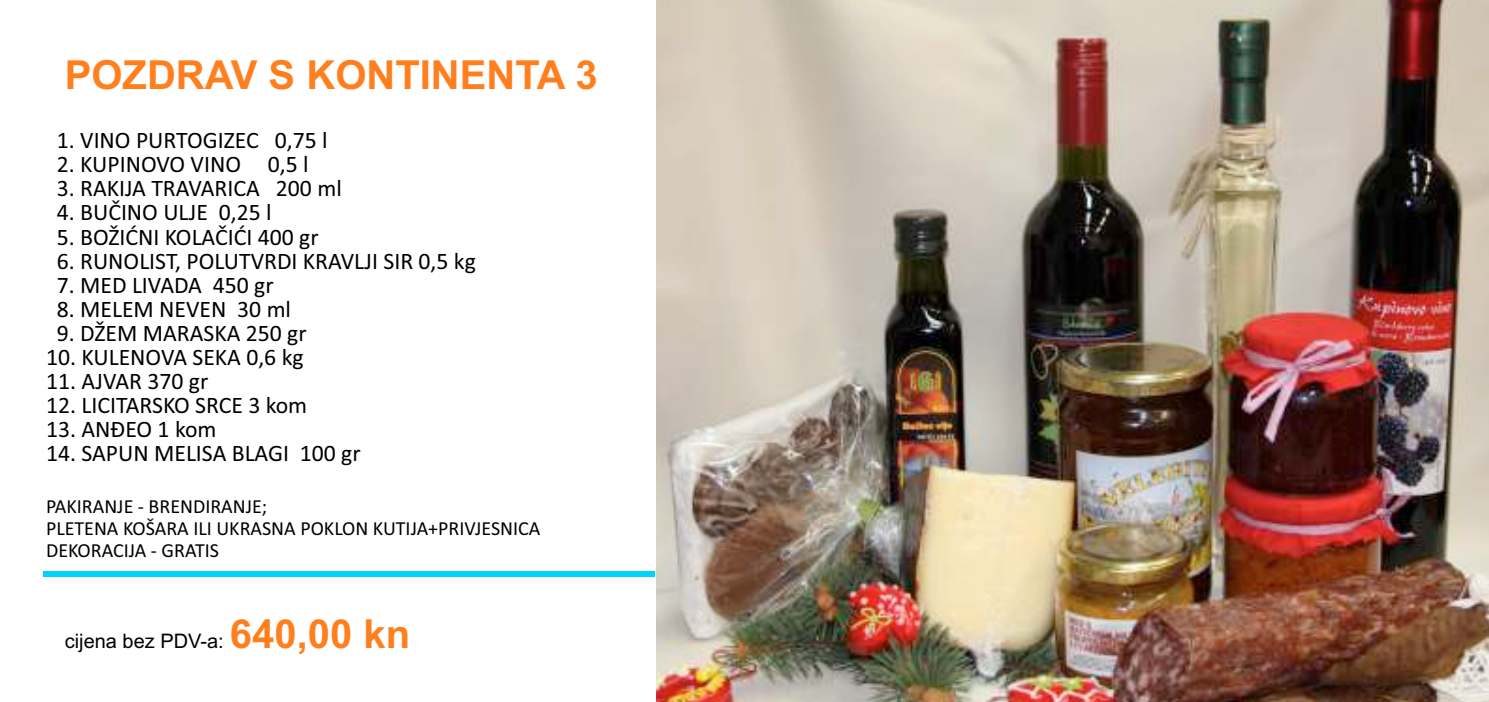
<style>
.page{position:relative;width:1489px;height:702px;background:#fff}
.page>*{position:absolute;margin:0;border:0;box-sizing:border-box;transform-origin:0 0}
.t1{font:700 40px "Arial";color:#ff7f1e}
.t2{font:23.75px/24px "Calibri";color:#000}
.t3{font:20px/22.2px "Calibri";color:#000}
.t4{font:20px "Arial";color:#000}
</style>
<div class="page">
<div style="left:44px;top:571px;width:611px;height:5px;background:#00d4fd"></div>
<img style="left:656px;top:0;width:832px;height:702px">
<h1 class="t1" style="left:65px;top:59px;width:534px">POZDRAV S KONTINENTA 3</h1>
<p class="t2" style="left:57px;top:130px;width:272px">1. VINO PURTOGIZEC 0,75 l</p>
<p class="t2" style="left:57px;top:154px;width:253px">2. KUPINOVO VINO 0,5 l</p>
<p class="t2" style="left:57px;top:178px;width:286px">3. RAKIJA TRAVARICA 200 ml</p>
<p class="t2" style="left:57px;top:202px;width:216px">4. BUČINO ULJE 0,25 l</p>
<p class="t2" style="left:57px;top:226px;width:263px">5. BOŽIĆNI KOLAČIĆI 400 gr</p>
<p class="t2" style="left:57px;top:250px;width:420px">6. RUNOLIST, POLUTVRDI KRAVLJI SIR 0,5 kg</p>
<p class="t2" style="left:57px;top:275px;width:218px">7. MED LIVADA 450 gr</p>
<p class="t2" style="left:57px;top:299px;width:236px">8. MELEM NEVEN 30 ml</p>
<p class="t2" style="left:46px;top:323px;width:263px;text-indent:11px">9. DŽEM MARASKA 250 gr<br>10 . KULENOVA SEKA 0,6 kg<br>11 . AJVAR 370 gr<br>12 . LICITARSKO SRCE 3 kom</p>
<p class="t2" style="left:46px;top:419px;width:172px">13. ANĐEO 1 kom</p>
<p class="t2" style="left:46px;top:443px;width:316px">14. SAPUN MELISA BLAGI 100 gr</p>
<p class="t3" style="left:46px;top:496px;width:496px">PAKIRANJE - BRENDIRANJE;<br>PLETENA KOŠARA ILI UKRASNA POKLON KUTIJA+PRIVJESNICA<br>DEKORACIJA - GRATIS</p>
<p class="t4" style="left:65px;top:633px;width:160px">cijena bez PDV-a:</p>
<h1 class="t1" style="left:230px;top:618px;width:182px">640,00 kn</h1>
</div>
